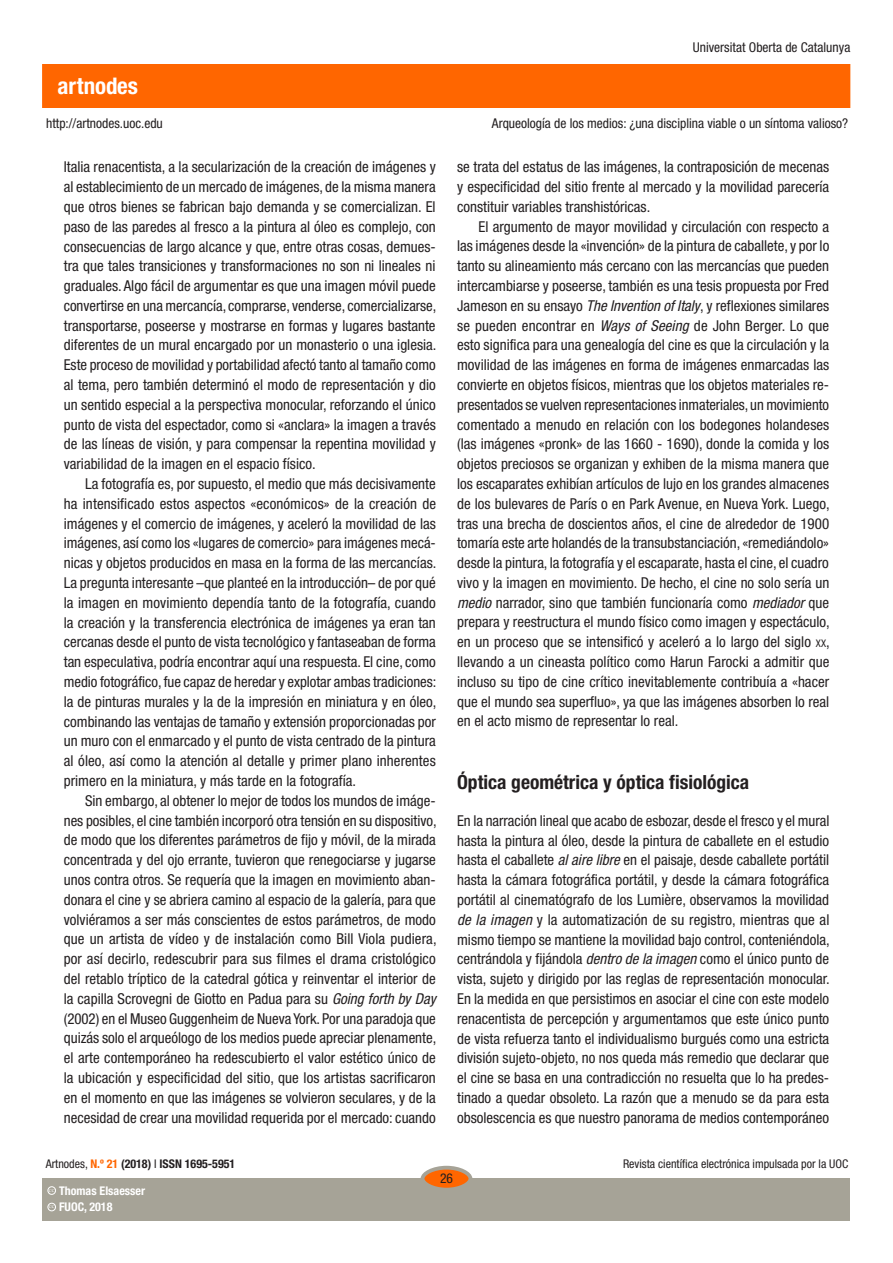
<style>
.page{position:relative;width:893px;height:1263px;background:#fff}
.page>*{position:absolute;margin:0;border:0;box-sizing:border-box;transform-origin:0 0}
.t1{font:700 condensed 22.95px "Helvetica Neue LT Std";color:#fff}
.SUBTITOLS{font:700 condensed 19.5px "Helvetica Neue LT Std";color:#231f20}
.text_general{font:condensed 15px/19.8px "Helvetica Neue LT Std";color:#231f20;text-align:justify}
.text_general_primerp{font:condensed 15px/19.8px "Helvetica Neue LT Std";color:#231f20;text-align:justify}
.t2{font:condensed 13.5px "Helvetica Neue LT Std";color:#231f20}
.t3{font:condensed 12px "Helvetica Neue LT Std";color:#231f20}
.t4{font:700 condensed 12px "Helvetica Neue LT Std";color:#231f20}
.t5{font:700 condensed 12px "Helvetica Neue LT Std";color:#fff}
.t6{font:600 3.9px "Adobe Caslon Pro";color:#fff}
.s1{font-style:italic}
.s2{font-size:10.5px}
.s3{font-weight:400}
.s4{color:#f60}
</style>
<div class="page">
<div style="left:43px;top:65px;width:807px;height:42px;background:#f60"></div>
<div style="left:43px;top:1178px;width:807px;height:42px;background:#a6a397"></div>
<div style="left:422px;top:1168px;width:48px;height:21px;background:#f60;border-radius:50%"></div>
<div style="left:421px;top:1166px;width:51px;height:25px;border:4px solid #a6a397;border-radius:50%"></div>
<div style="left:48px;top:1203px;width:8px;height:8px;border:1px solid #fff;border-radius:50%"></div>
<div style="left:48px;top:1186px;width:8px;height:8px;border:1px solid #fff;border-radius:50%"></div>
<h1 class="t1" style="left:58px;top:72px;width:82px">artnodes</h1>
<p class="t2" style="left:46px;top:115px;width:118px">http://artnodes.uoc.edu</p>
<p class="text_general_primerp" style="left:64px;top:157px;width:374px">Italia renacentista, a la secularización de la creación de imágenes y al establecimiento de un mercado de imágenes, de la misma manera que otros bienes se fabrican bajo demanda y se comercializan. El paso de las paredes al fresco a la pintura al óleo es complejo, con consecuencias de largo alcance y que, entre otras cosas, demues&shy;tra que tales transiciones y transformaciones no son ni lineales ni graduales. Algo fácil de argumentar es que una imagen móvil puede convertirse en una mercancía, comprarse, venderse, comercializarse, transportarse, poseerse y mostrarse en formas y lugares bastante diferentes de un mural encargado por un monasterio o una iglesia.<br>Este proceso de movilidad y portabilidad afectó tanto al tamaño como al tema, pero también determinó el modo de representación y dio un sentido especial a la perspectiva monocular, reforzando el único punto de vista del espectador, como si «anclara» la imagen a través de las líneas de visión, y para compensar la repentina movilidad y variabilidad de la imagen en el espacio físico.</p>
<p class="text_general" style="left:64px;top:474px;width:374px;text-indent:21px">La fotografía es, por supuesto, el medio que más decisivamente ha intensificado estos aspectos «económicos» de la creación de imágenes y el comercio de imágenes, y aceleró la movilidad de las imágenes, así como los «lugares de comercio» para imágenes mecá&shy;nicas y objetos producidos en masa en la forma de las mercancías.<br>La pregunta interesante –que planteé en la introducción– de por qué la imagen en movimiento dependía tanto de la fotografía, cuando la creación y la transferencia electrónica de imágenes ya eran tan cercanas desde el punto de vista tecnológico y fantaseaban de forma tan especulativa, podría encontrar aquí una respuesta. El cine, como medio fotográfico, fue capaz de heredar y explotar ambas tradiciones: la de pinturas murales y la de la impresión en miniatura y en óleo, combinando las ventajas de tamaño y extensión proporcionadas por un muro con el enmarcado y el punto de vista centrado de la pintura al óleo, así como la atención al detalle y primer plano inherentes primero en la miniatura, y más tarde en la fotografía.</p>
<p class="text_general" style="left:64px;top:790px;width:374px;text-indent:21px">Sin embargo, al obtener lo mejor de todos los mundos de imáge&shy;nes posibles, el cine también incorporó otra tensión en su dispositivo, de modo que los diferentes parámetros de fijo y móvil, de la mirada concentrada y del ojo errante, tuvieron que renegociarse y jugarse unos contra otros. Se requería que la imagen en movimiento aban&shy;donara el cine y se abriera camino al espacio de la galería, para que volviéramos a ser más conscientes de estos parámetros, de modo que un artista de vídeo y de instalación como Bill Viola pudiera, por así decirlo, redescubrir para sus filmes el drama cristológico del retablo tríptico de la catedral gótica y reinventar el interior de la capilla Scrovegni de Giotto en Padua para su <span class="s1">Going forth by Day </span>(2002) en el Museo Guggenheim de Nueva York. Por una paradoja que quizás solo el arqueólogo de los medios puede apreciar plenamente, el arte contemporáneo ha redescubierto el valor estético único de la ubicación y especificidad del sitio, que los artistas sacrificaron en el momento en que las imágenes se volvieron seculares, y de la necesidad de crear una movilidad requerida por el mercado: cuando</p>
<p class="t2" style="left:693px;top:40px;width:159px">Universitat Oberta de Catalunya</p>
<p class="t2" style="left:492px;top:115px;width:358px">Arqueología de los medios: ¿una disciplina viable o un síntoma valioso?</p>
<p class="text_general" style="left:457px;top:157px;width:374px">se trata del estatus de las imágenes, la contraposición de mecenas y especificidad del sitio frente al mercado y la movilidad parecería constituir variables transhistóricas.</p>
<p class="text_general" style="left:457px;top:216px;width:374px;text-indent:21px">El argumento de mayor movilidad y circulación con respecto a las imágenes desde la «invención» de la pintura de caballete, y por lo tanto su alineamiento más cercano con las mercancías que pueden intercambiarse y poseerse, también es una tesis propuesta por Fred Jameson en su ensayo <span class="s1">The Invention of Italy</span>, y reflexiones similares se pueden encontrar en <span class="s1">Ways of Seeing</span> de John Berger. Lo que esto significa para una genealogía del cine es que la circulación y la movilidad de las imágenes en forma de imágenes enmarcadas las convierte en objetos físicos, mientras que los objetos materiales re&shy;presentados se vuelven representaciones inmateriales, un movimiento comentado a menudo en relación con los bodegones holandeses (las imágenes «pronk» de las 1660 - 1690), donde la comida y los objetos preciosos se organizan y exhiben de la misma manera que los escaparates exhibían artículos de lujo en los grandes almacenes de los bulevares de París o en Park Avenue, en Nueva York. Luego, tras una brecha de doscientos años, el cine de alrededor de 1900 tomaría este arte holandés de la transubstanciación, «remediándolo» desde la pintura, la fotografía y el escaparate, hasta el cine, el cuadro vivo y la imagen en movimiento. De hecho, el cine no solo sería un <span class="s1">medio</span> narrador, sino que también funcionaría como <span class="s1">mediador</span> que prepara y reestructura el mundo físico como imagen y espectáculo, en un proceso que se intensificó y aceleró a lo largo del siglo <span class="s2">xx</span>, llevando a un cineasta político como Harun Farocki a admitir que incluso su tipo de cine crítico inevitablemente contribuía a «hacer que el mundo sea superfluo», ya que las imágenes absorben lo real en el acto mismo de representar lo real.</p>
<p class="SUBTITOLS" style="left:457px;top:770px;width:294px">Óptica geométrica y óptica fisiológica</p>
<p class="text_general_primerp" style="left:457px;top:810px;width:374px">En la narración lineal que acabo de esbozar, desde el fresco y el mural hasta la pintura al óleo, desde la pintura de caballete en el estudio hasta el caballete <span class="s1">al aire libre</span> en el paisaje, desde caballete portátil hasta la cámara fotográfica portátil, y desde la cámara fotográfica portátil al cinematógrafo de los Lumière, observamos la movilidad <span class="s1">de la imagen</span> y la automatización de su registro, mientras que al mismo tiempo se mantiene la movilidad bajo control, conteniéndola, centrándola y fijándola <span class="s1">dentro de la imagen</span> como el único punto de vista, sujeto y dirigido por las reglas de representación monocular.<br>En la medida en que persistimos en asociar el cine con este modelo renacentista de percepción y argumentamos que este único punto de vista refuerza tanto el individualismo burgués como una estricta división sujeto-objeto, no nos queda más remedio que declarar que el cine se basa en una contradicción no resuelta que lo ha predes&shy;tinado a quedar obsoleto. La razón que a menudo se da para esta obsolescencia es que nuestro panorama de medios contemporáneo</p>
<p class="t4" style="left:46px;top:1157px;width:191px"><span class="s3">Artnodes,</span> <span class="s4">N.º 21</span> (2018) <span class="s3">I</span> ISSN 1695-5951</p>
<p class="t6" style="left:49px;top:1205px;width:7px">CC</p>
<p class="t5" style="left:59px;top:1200px;width:55px">FUOC, 2018</p>
<p class="t5" style="left:59px;top:1183px;width:88px">Thomas Elsaesser</p>
<p class="t6" style="left:49px;top:1188px;width:7px">CC</p>
<p class="t2" style="left:440px;top:1171px;width:14px">26</p>
<p class="t3" style="left:623px;top:1157px;width:227px">Revista científica electrónica impulsada por la UOC</p>
</div>
